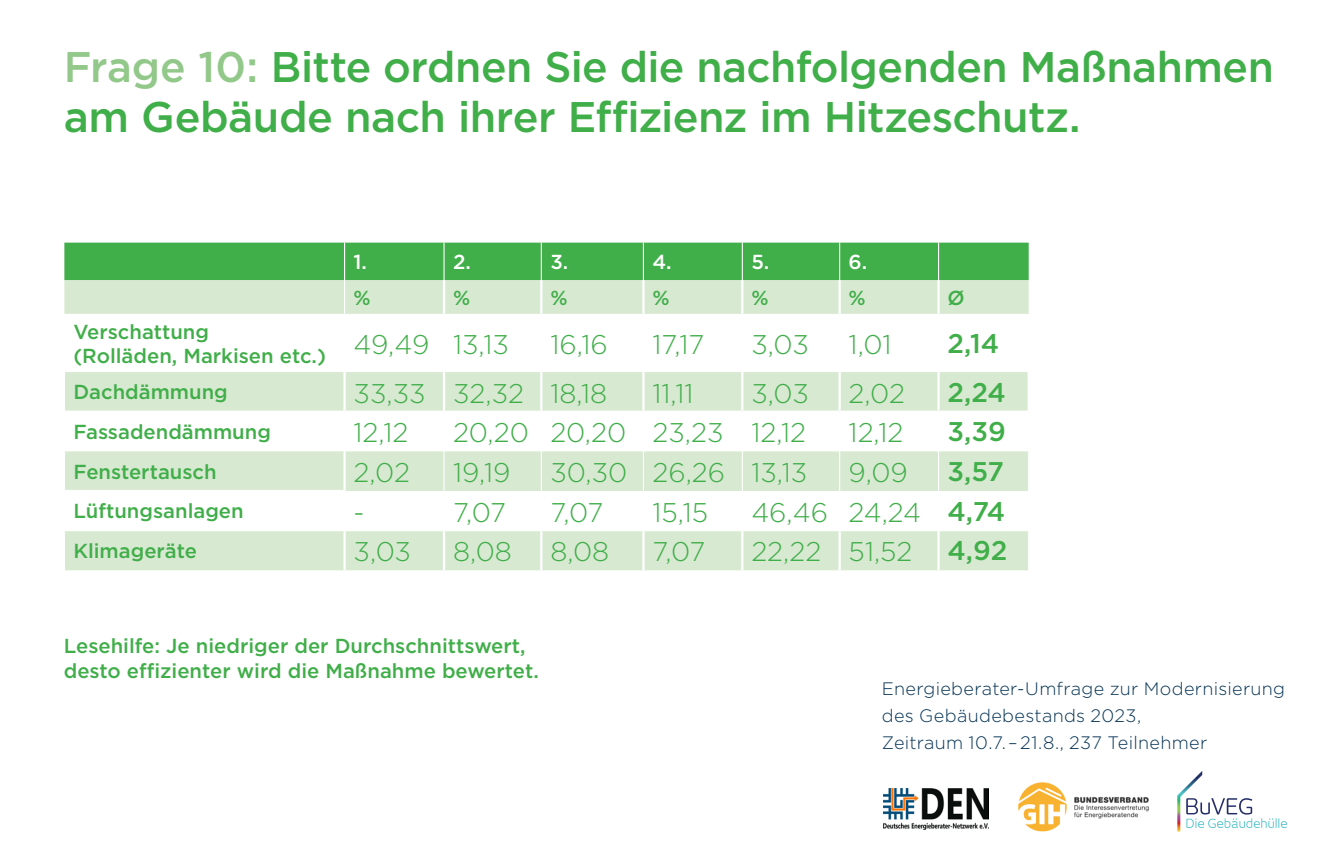
<style>
.page{position:relative;width:1340px;height:862px;background:#fff}
.page>*{position:absolute;margin:0;border:0;box-sizing:border-box;transform-origin:0 0}
.Headline_grün{font:500 42.75px/49.5px "Gotham";letter-spacing:-.01em;color:#40ae49}
.t1{font:300 27px "Gotham";color:#40ae49}
.t2{font:500 27px "Gotham";letter-spacing:-.015em;color:#40ae49}
.t3{font:500 20.25px/24.3px "Gotham";color:#40ae49}
.t4{font:500 20.25px "Gotham";color:#fff}
.Fließtext{font:300 18px/27px "Gotham";letter-spacing:.02em;color:#073456}
.s1{color:#92c889}
</style>
<div class="page">
<div style="left:64px;top:242px;width:964px;height:38px;background:#40ae49"></div>
<svg style="left:64px;top:280px;width:964px;height:290px;fill:#d8e9d2"></svg>
<hr style="left:64px;top:316px;width:1px;height:56px;background:#fff">
<hr style="left:64px;top:411px;width:1px;height:40px;background:#fff">
<hr style="left:64px;top:531px;width:1px;height:39px;background:#fff">
<hr style="left:343px;top:316px;width:3px;height:56px;background:#fff">
<hr style="left:443px;top:316px;width:2px;height:56px;background:#fff">
<hr style="left:540px;top:316px;width:2px;height:56px;background:#fff">
<hr style="left:642px;top:316px;width:2px;height:56px;background:#fff">
<hr style="left:741px;top:316px;width:2px;height:56px;background:#fff">
<hr style="left:838px;top:316px;width:2px;height:56px;background:#fff">
<hr style="left:937px;top:316px;width:2px;height:56px;background:#fff">
<hr style="left:65px;top:410px;width:279px;height:2px;background:#fff">
<hr style="left:344px;top:410px;width:100px;height:2px;background:#fff">
<hr style="left:343px;top:412px;width:3px;height:39px;background:#fff">
<hr style="left:444px;top:410px;width:97px;height:2px;background:#fff">
<hr style="left:443px;top:412px;width:2px;height:39px;background:#fff">
<hr style="left:541px;top:410px;width:102px;height:2px;background:#fff">
<hr style="left:540px;top:412px;width:2px;height:39px;background:#fff">
<hr style="left:643px;top:410px;width:99px;height:2px;background:#fff">
<hr style="left:642px;top:412px;width:2px;height:39px;background:#fff">
<hr style="left:742px;top:410px;width:97px;height:2px;background:#fff">
<hr style="left:741px;top:412px;width:2px;height:39px;background:#fff">
<hr style="left:839px;top:410px;width:99px;height:2px;background:#fff">
<hr style="left:838px;top:412px;width:2px;height:39px;background:#fff">
<hr style="left:938px;top:410px;width:91px;height:2px;background:#fff">
<hr style="left:937px;top:412px;width:2px;height:39px;background:#fff">
<hr style="left:343px;top:531px;width:3px;height:39px;background:#fff">
<hr style="left:443px;top:531px;width:2px;height:39px;background:#fff">
<hr style="left:540px;top:531px;width:2px;height:39px;background:#fff">
<hr style="left:642px;top:531px;width:2px;height:39px;background:#fff">
<hr style="left:741px;top:531px;width:2px;height:39px;background:#fff">
<hr style="left:838px;top:531px;width:2px;height:39px;background:#fff">
<hr style="left:937px;top:531px;width:2px;height:39px;background:#fff">
<hr style="left:443px;top:451px;width:1px;height:39px;background:#fff">
<hr style="left:541px;top:451px;width:1px;height:39px;background:#fff">
<hr style="left:643px;top:451px;width:1px;height:39px;background:#fff">
<hr style="left:741px;top:451px;width:2px;height:39px;background:#fff">
<hr style="left:839px;top:451px;width:1px;height:39px;background:#fff">
<hr style="left:938px;top:451px;width:1px;height:39px;background:#fff">
<hr style="left:64px;top:490px;width:1px;height:40px;background:#fff">
<hr style="left:344px;top:492px;width:1px;height:38px;background:#fff">
<hr style="left:443px;top:490px;width:1px;height:40px;background:#fff">
<hr style="left:541px;top:490px;width:1px;height:40px;background:#fff">
<hr style="left:643px;top:490px;width:1px;height:40px;background:#fff">
<hr style="left:741px;top:490px;width:2px;height:40px;background:#fff">
<hr style="left:839px;top:490px;width:1px;height:40px;background:#fff">
<hr style="left:938px;top:490px;width:1px;height:40px;background:#fff">
<hr style="left:64px;top:530px;width:280px;height:1px;background:#fff">
<hr style="left:344px;top:530px;width:100px;height:1px;background:#fff">
<hr style="left:444px;top:530px;width:97px;height:1px;background:#fff">
<hr style="left:541px;top:530px;width:102px;height:1px;background:#fff">
<hr style="left:643px;top:530px;width:99px;height:1px;background:#fff">
<hr style="left:742px;top:530px;width:97px;height:1px;background:#fff">
<hr style="left:839px;top:530px;width:99px;height:1px;background:#fff">
<hr style="left:938px;top:530px;width:91px;height:1px;background:#fff">
<hr style="left:64px;top:372px;width:1px;height:39px;background:#fff">
<hr style="left:343px;top:372px;width:3px;height:38px;background:#fff">
<hr style="left:443px;top:372px;width:2px;height:38px;background:#fff">
<hr style="left:540px;top:372px;width:2px;height:38px;background:#fff">
<hr style="left:642px;top:372px;width:2px;height:38px;background:#fff">
<hr style="left:741px;top:372px;width:2px;height:38px;background:#fff">
<hr style="left:838px;top:372px;width:2px;height:38px;background:#fff">
<hr style="left:937px;top:372px;width:2px;height:38px;background:#fff">
<hr style="left:1027px;top:372px;width:2px;height:38px;background:#fff">
<hr style="left:64px;top:313px;width:280px;height:3px;background:#fff">
<hr style="left:344px;top:313px;width:100px;height:3px;background:#fff">
<hr style="left:444px;top:313px;width:97px;height:3px;background:#fff">
<hr style="left:541px;top:313px;width:102px;height:3px;background:#fff">
<hr style="left:643px;top:313px;width:99px;height:3px;background:#fff">
<hr style="left:742px;top:313px;width:97px;height:3px;background:#fff">
<hr style="left:839px;top:313px;width:99px;height:3px;background:#fff">
<hr style="left:938px;top:313px;width:91px;height:3px;background:#fff">
<hr style="left:64px;top:451px;width:1px;height:39px;background:#fff">
<hr style="left:343px;top:451px;width:3px;height:38px;background:#fff">
<hr style="left:65px;top:489px;width:281px;height:3px;background:#fff">
<hr style="left:443px;top:242px;width:1px;height:38px;background:#fff">
<hr style="left:541px;top:242px;width:1px;height:38px;background:#fff">
<hr style="left:643px;top:242px;width:1px;height:38px;background:#fff">
<hr style="left:741px;top:242px;width:2px;height:38px;background:#fff">
<hr style="left:839px;top:242px;width:1px;height:38px;background:#fff">
<hr style="left:443px;top:280px;width:2px;height:33px;background:#fff">
<hr style="left:540px;top:280px;width:2px;height:33px;background:#fff">
<hr style="left:642px;top:280px;width:2px;height:33px;background:#fff">
<hr style="left:741px;top:280px;width:2px;height:33px;background:#fff">
<hr style="left:838px;top:280px;width:2px;height:33px;background:#fff">
<hr style="left:937px;top:280px;width:2px;height:33px;background:#fff">
<hr style="left:938px;top:242px;width:1px;height:38px;background:#fff">
<hr style="left:344px;top:280px;width:1px;height:33px;background:#fff">
<hr style="left:344px;top:242px;width:1px;height:38px;background:#fff">
<img style="left:883px;top:788px;width:105px;height:41px">
<img style="left:1018px;top:782px;width:131px;height:48px">
<svg style="left:1177px;top:771px;width:109px;height:60px"></svg>
<p class="Headline_grün" style="left:64px;top:41px;width:1211px"><span class="s1">Frage 10:</span> Bitte ordnen Sie die nachfolgenden Maßnahmen am Gebäude nach ihrer Effizienz im Hitzeschutz.</p>
<p class="t4" style="left:353px;top:250px;width:15px">1.</p>
<p class="t4" style="left:453px;top:250px;width:19px">2.</p>
<p class="t4" style="left:550px;top:250px;width:19px">3.</p>
<p class="t4" style="left:652px;top:250px;width:21px">4.</p>
<p class="t4" style="left:751px;top:250px;width:20px">5.</p>
<p class="t4" style="left:848px;top:250px;width:20px">6.</p>
<p class="t3" style="left:353px;top:285px;width:19px">%</p>
<p class="t3" style="left:453px;top:285px;width:19px">%</p>
<p class="t3" style="left:550px;top:285px;width:19px">%</p>
<p class="t3" style="left:652px;top:285px;width:19px">%</p>
<p class="t3" style="left:751px;top:285px;width:19px">%</p>
<p class="t3" style="left:848px;top:285px;width:19px">%</p>
<p class="t3" style="left:947px;top:285px;width:19px">Ø</p>
<p class="t3" style="left:73px;top:319px;width:254px">Verschattung<br>(Rolläden, Markisen etc.)</p>
<p class="t1" style="left:353px;top:327px;width:77px">49,49</p>
<p class="t1" style="left:453px;top:327px;width:57px">13,13</p>
<p class="t1" style="left:550px;top:327px;width:59px">16,16</p>
<p class="t1" style="left:652px;top:327px;width:53px">17,17</p>
<p class="t1" style="left:751px;top:327px;width:59px">3,03</p>
<p class="t1" style="left:848px;top:327px;width:44px">1,01</p>
<p class="t2" style="left:947px;top:328px;width:53px">2,14</p>
<p class="t3" style="left:73px;top:379px;width:156px">Dachdämmung</p>
<p class="t1" style="left:353px;top:376px;width:74px">33,33</p>
<p class="t1" style="left:453px;top:376px;width:73px">32,32</p>
<p class="t1" style="left:550px;top:376px;width:58px">18,18</p>
<p class="t1" style="left:652px;top:376px;width:43px">11,11</p>
<p class="t1" style="left:751px;top:376px;width:59px">3,03</p>
<p class="t1" style="left:848px;top:376px;width:58px">2,02</p>
<p class="t2" style="left:947px;top:376px;width:60px">2,24</p>
<p class="t3" style="left:73px;top:419px;width:199px">Fassadendämmung</p>
<p class="t1" style="left:353px;top:415px;width:56px">12,12</p>
<p class="t1" style="left:453px;top:415px;width:77px">20,20</p>
<p class="t1" style="left:550px;top:415px;width:77px">20,20</p>
<p class="t1" style="left:652px;top:415px;width:73px">23,23</p>
<p class="t1" style="left:751px;top:415px;width:56px">12,12</p>
<p class="t1" style="left:848px;top:415px;width:56px">12,12</p>
<p class="t2" style="left:947px;top:416px;width:60px">3,39</p>
<p class="t3" style="left:73px;top:458px;width:145px">Fenstertausch</p>
<p class="t1" style="left:353px;top:455px;width:58px">2,02</p>
<p class="t1" style="left:453px;top:455px;width:59px">19,19</p>
<p class="t1" style="left:550px;top:455px;width:78px">30,30</p>
<p class="t1" style="left:652px;top:455px;width:74px">26,26</p>
<p class="t1" style="left:751px;top:455px;width:57px">13,13</p>
<p class="t1" style="left:848px;top:455px;width:61px">9,09</p>
<p class="t2" style="left:947px;top:456px;width:58px">3,57</p>
<p class="t3" style="left:73px;top:498px;width:172px">Lüftungsanlagen</p>
<p class="t1" style="left:353px;top:494px;width:13px">-</p>
<p class="t1" style="left:453px;top:494px;width:55px">7,07</p>
<p class="t1" style="left:550px;top:494px;width:55px">7,07</p>
<p class="t1" style="left:652px;top:494px;width:57px">15,15</p>
<p class="t1" style="left:751px;top:494px;width:78px">46,46</p>
<p class="t1" style="left:848px;top:494px;width:74px">24,24</p>
<p class="t2" style="left:947px;top:495px;width:59px">4,74</p>
<p class="t3" style="left:73px;top:537px;width:125px">Klimageräte</p>
<p class="t1" style="left:353px;top:534px;width:59px">3,03</p>
<p class="t1" style="left:453px;top:534px;width:60px">8,08</p>
<p class="t1" style="left:550px;top:534px;width:60px">8,08</p>
<p class="t1" style="left:652px;top:534px;width:55px">7,07</p>
<p class="t1" style="left:751px;top:534px;width:71px">22,22</p>
<p class="t1" style="left:848px;top:534px;width:65px">51,52</p>
<p class="t2" style="left:947px;top:535px;width:61px">4,92</p>
<p class="t3" style="left:64px;top:633px;width:476px">Lesehilfe: Je niedriger der Durchschnittswert, desto effizienter wird die Maßnahme bewertet.</p>
<p class="Fließtext" style="left:881px;top:674px;width:405px">Energieberater-Umfrage zur Modernisierung des Gebäudebestands 2023,</p>
<p class="Fließtext" style="left:881px;top:728px;width:327px">Zeitraum 10.7. – 21.8., 237 Teilnehmer</p>
</div>
